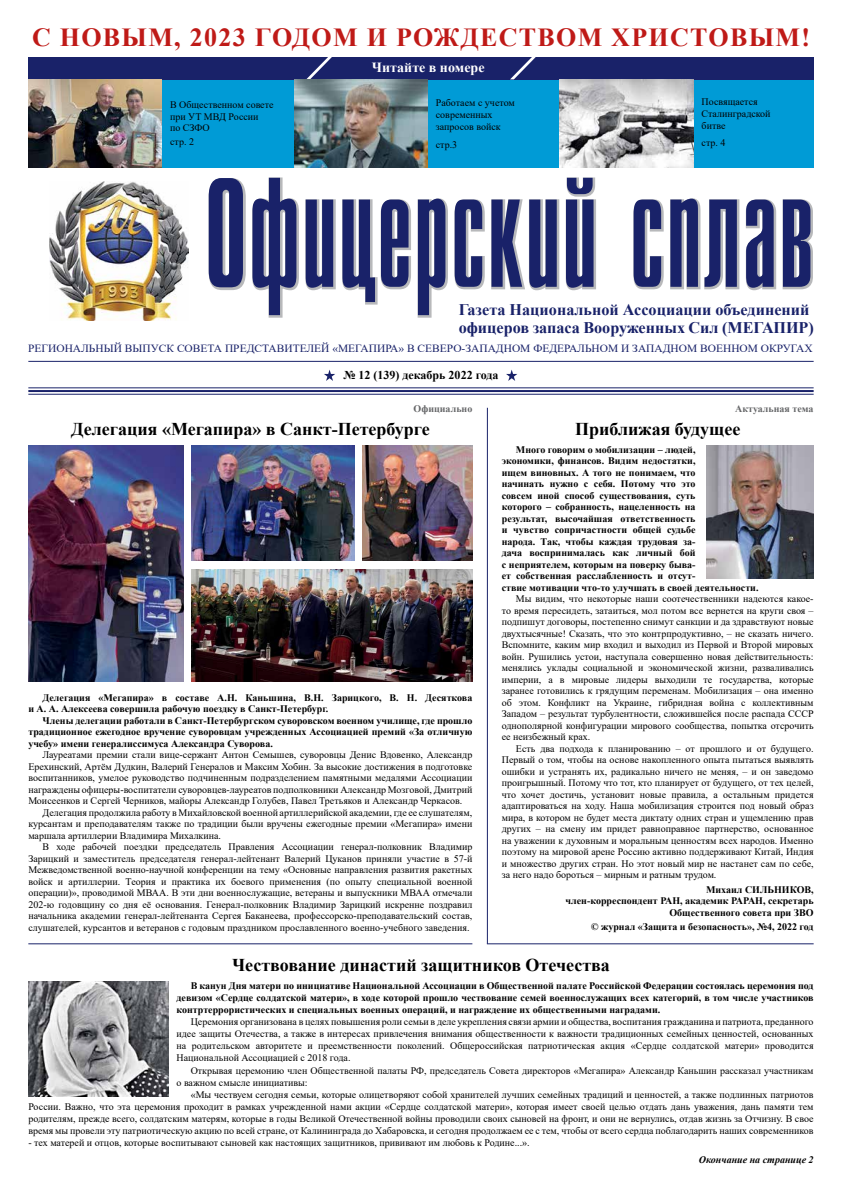
<style>
.page{position:relative;width:842px;height:1191px;background:#fff}
.page>*{position:absolute;margin:0;border:0;box-sizing:border-box;transform-origin:0 0}
.t1{font:700 26px "Times New Roman";letter-spacing:.05em;color:#bf1a17}
.t2{font:700 18px "Times New Roman";color:#000}
.t3{font:700 16.2px/18px "Times New Roman";color:#192269}
.t4{font:700 14px "Times New Roman";color:#fff}
.t5{font:700 12px "Times New Roman";color:#000}
.t6{font:11px "Times New Roman";color:#192269;scale:1.04 1}
.t7{font:10px/11.5px "Times New Roman";color:#000;text-align:justify}
.t8{font:700 10px/11.5px "Times New Roman";color:#000}
.t9{font:700 10px "Times New Roman";color:#646567}
.t10{font:italic 700 10px "Times New Roman";color:#000}
</style>
<div class="page">
<hr style="left:28px;top:394px;width:786px;height:1px;background:#192269">
<hr style="left:28px;top:390px;width:786px;height:2px;background:#192269">
<hr style="left:28px;top:387px;width:786px;height:1px;background:#192269">
<hr style="left:28px;top:361px;width:786px;height:1px;background:#192269">
<svg style="left:324px;top:369px;width:11px;height:12px"></svg>
<svg style="left:506px;top:369px;width:11px;height:12px"></svg>
<svg style="left:268px;top:177px;width:545px;height:141px"></svg>
<svg style="left:252px;top:178px;width:558px;height:137px"></svg>
<svg style="left:208px;top:178px;width:38px;height:112px;background:#4f5588"></svg>
<img style="left:50px;top:182px;width:139px;height:139px">
<div style="left:28px;top:57px;width:786px;height:110px;background:#009bd6"></div>
<div style="left:28px;top:57px;width:786px;height:22px;background:#192269"></div>
<svg style="left:306px;top:57px;width:26px;height:22px"></svg>
<svg style="left:510px;top:57px;width:26px;height:22px"></svg>
<img style="left:28px;top:79px;width:134px;height:88px">
<img style="left:294px;top:79px;width:133px;height:88px">
<img style="left:560px;top:79px;width:133px;height:88px">
<img style="left:707px;top:446px;width:107px;height:132px">
<hr style="left:487px;top:408px;width:1px;height:535px;background:#192269">
<img style="left:28px;top:446px;width:156px;height:235px">
<img style="left:28px;top:981px;width:140px;height:115px">
<img style="left:192px;top:446px;width:163px;height:115px">
<img style="left:363px;top:446px;width:109px;height:115px">
<img style="left:192px;top:569px;width:280px;height:112px">
<hr style="left:487px;top:943px;width:327px;height:1px;background:#192269">
<hr style="left:28px;top:943px;width:444px;height:1px;background:#192269">
<h1 class="t1" style="left:32px;top:18px;width:779px">С НОВЫМ, 2023 ГОДОМ И РОЖДЕСТВОМ ХРИСТОВЫМ!</h1>
<p class="t7" style="left:170px;top:99px;width:105px;text-align:left">В Общественном совете при УТ МВД России<br>по СЗФО</p>
<p class="t7" style="left:170px;top:136px;width:25px">стр. 2</p>
<h3 class="t4" style="left:372px;top:58px;width:114px">Читайте в номере</h3>
<p class="t7" style="left:436px;top:96px;width:80px;line-height:12px;text-align:left">Работаем с учетом современных запросов войск</p>
<p class="t7" style="left:436px;top:138px;width:23px">стр.3</p>
<p class="t7" style="left:702px;top:95px;width:71px;line-height:12px;text-align:left">Посвящается<br>Сталинградской битве</p>
<p class="t7" style="left:702px;top:137px;width:25px">стр. 4</p>
<h3 class="t3" style="left:459px;top:300px;width:357px">Газета Национальной Ассоциации объединений офицеров запаса Вооруженных Cил (МЕГАПИР)</h3>
<p class="t5" style="left:343px;top:366px;width:157px">№ 12 (139) декабрь 2022 года</p>
<p class="t6" style="left:28px;top:341px;width:756px">РЕГИОНАЛЬНЫЙ ВЫПУСК СОВЕТА ПРЕДСТАВИТЕЛЕЙ «МЕГАПИРА» В СЕВЕРО-ЗАПАДНОМ ФЕДЕРАЛЬНОМ И ЗАПАДНОМ ВОЕННОМ ОКРУГАХ</p>
<p class="t9" style="left:414px;top:402px;width:60px">Официально</p>
<h2 class="t2" style="left:71px;top:416px;width:360px">Делегация «Мегапира» в Санкт-Петербурге</h2>
<p class="t8" style="left:28px;top:691px;width:445px;text-indent:14px">Делегация «Мегапира» в составе А.Н. Каньшина, В.Н. Зарицкого, В. Н. Десяткова и А. А. Алексеева совершила рабочую поездку в Санкт-Петербург.</p>
<p class="t8" style="left:28px;top:714px;width:445px;text-align:justify;text-indent:14px">Члены делегации работали в Санкт-Петербургском суворовском военном училище, где прошло традиционное ежегодное вручение суворовцам учрежденных Ассоциацией премий «За отличную учебу» имени генералиссимуса Александра Суворова.</p>
<p class="t7" style="left:28px;top:749px;width:445px;text-indent:14px">Лауреатами премии стали вице-сержант Антон Семышев, суворовцы Денис Вдовенко, Александр Ерехинский, Артём Дудкин, Валерий Генералов и Максим Хобин. За высокие достижения в подготовке воспитанников, умелое руководство подчиненным подразделением памятными медалями Ассоциации награждены офицеры-воспитатели суворовцев-лауреатов подполковники Александр Мозговой, Дмитрий Моисеенков и Сергей Черников, майоры Александр Голубев, Павел Третьяков и Александр Черкасов.</p>
<p class="t7" style="left:28px;top:806px;width:445px;text-indent:14px">Делегация продолжила работу в Михайловской военной артиллерийской академии, где ее слушателям, курсантам и преподавателям также по традиции были вручены ежегодные премии «Мегапира» имени маршала артиллерии Владимира Михалкина.</p>
<p class="t7" style="left:28px;top:841px;width:445px;text-indent:14px">В ходе рабочей поездки председатель Правления Ассоциации генерал-полковник Владимир Зарицкий и заместитель председателя генерал-лейтенант Валерий Цуканов приняли участие в 57-й Межведомственной военно-научной конференции на тему «Основные направления развития ракетных войск и артиллерии. Теория и практика их боевого применения (по опыту специальной военной операции)», проводимой МВАА. В эти дни военнослужащие, ветераны и выпускники МВАА отмечали 202-ю годовщину со дня её основания. Генерал-полковник Владимир Зарицкий искренне поздравил начальника академии генерал-лейтенанта Сергея Баканеева, профессорско-преподавательский состав, слушателей, курсантов и ветеранов с годовым праздником прославленного военно-учебного заведения.</p>
<p class="t9" style="left:735px;top:402px;width:80px">Актуальная тема</p>
<h2 class="t2" style="left:575px;top:416px;width:167px">Приближая будущее</h2>
<p class="t8" style="left:502px;top:443px;width:258px;text-indent:14px">Много говорим о мобилизации – людей,<br>экономики, финансов. Видим недостатки,<br>ищем виновных. А того не понимаем, что<br>начинать нужно с себя. Потому что это<br>совсем иной способ существования, суть<br>которого – собранность, нацеленность на<br>результат, высочайшая ответственность<br>и чувство сопричастности общей судьбе<br>народа. Так, чтобы каждая трудовая за-<br>дача воспринималась как личный бой<br>с неприятелем, которым на поверку быва-<br>ет собственная расслабленность и отсут-<br>ствие мотивации что-то улучшать в своей деятельности.</p>
<p class="t7" style="left:502px;top:592px;width:313px;text-indent:14px">Мы видим, что некоторые наши соотечественники надеются какое&shy;то время пересидеть, затаиться, мол потом все вернется на круги своя – подпишут договоры, постепенно снимут санкции и да здравствуют новые двухтысячные! Сказать, что это контрпродуктивно, – не сказать ничего.<br>Вспомните, каким мир входил и выходил из Первой и Второй мировых войн. Рушились устои, наступала совершенно новая действительность: менялись уклады социальной и экономической жизни, разваливались империи, а в мировые лидеры выходили те государства, которые заранее готовились к грядущим переменам. Мобилизация – она именно об этом. Конфликт на Украине, гибридная война с коллективным Западом – результат турбулентности, сложившейся после распада СССР однополярной конфигурации мирового сообщества, попытка отсрочить ее неизбежный крах.</p>
<p class="t7" style="left:502px;top:742px;width:313px;text-indent:14px">Есть два подхода к планированию – от прошлого и от будущего.<br>Первый о том, чтобы на основе накопленного опыта пытаться выявлять ошибки и устранять их, радикально ничего не меняя, – и он заведомо проигрышный. Потому что тот, кто планирует от будущего, от тех целей, что хочет достичь, установит новые правила, а остальным придется адаптироваться на ходу. Наша мобилизация строится под новый образ мира, в котором не будет места диктату одних стран и ущемлению прав других – на смену им придет равноправное партнерство, основанное на уважении к духовным и моральным ценностям всех народов. Именно поэтому на мировой арене Россию активно поддерживают Китай, Индия и множество других стран. Но этот новый мир не настанет сам по себе, за него надо бороться – мирным и ратным трудом.</p>
<p class="t8" style="left:566px;top:883px;width:250px;text-align:right">Михаил СИЛЬНИКОВ,<br>член-корреспондент РАН, академик РАРАН, секретарь<br>Общественного совета при ЗВО</p>
<p class="t8" style="left:591px;top:920px;width:224px">© журнал «Защита и безопасность», №4, 2022 год</p>
<h2 class="t2" style="left:232px;top:952px;width:379px">Чествование династий защитников Отечества</h2>
<p class="t8" style="left:177px;top:979px;width:639px;line-height:12.1px;text-align:justify;text-indent:14px">В канун Дня матери по инициативе Национальной Ассоциации в Общественной палате Российской Федерации состоялась церемония под девизом «Сердце солдатской матери», в ходе которой прошло чествование семей военнослужащих всех категорий, в том числе участников контртеррористических и специальных военных операций, и награждение их общественными наградами.</p>
<p class="t7" style="left:177px;top:1015px;width:639px;line-height:12.1px;text-indent:14px">Церемония организована в целях повышения роли семьи в деле укрепления связи армии и общества, воспитания гражданина и патриота, преданного идее защиты Отечества, а также в интересах привлечения внимания общественности к важности традиционных семейных ценностей, основанных на родительском авторитете и преемственности поколений. Общероссийская патриотическая акция «Сердце солдатской матери» проводится Национальной Ассоциацией с 2018 года.</p>
<p class="t7" style="left:177px;top:1063px;width:639px;line-height:12.1px;text-indent:14px">Открывая церемонию член Общественной палаты РФ, председатель Совета директоров «Мегапира» Александр Каньшин рассказал участникам о важном смысле инициативы:</p>
<p class="t7" style="left:28px;top:1088px;width:787px;line-height:12.1px;text-indent:162px">«Мы чествуем сегодня семьи, которые олицетворяют собой хранителей лучших семейных традиций и ценностей, а также подлинных патриотов России. Важно, что эта церемония проходит в рамках учрежденной нами акции «Сердце солдатской матери», которая имеет своей целью отдать дань уважения, дань памяти тем родителям, прежде всего, солдатским матерям, которые в годы Великой Отечественной войны проводили своих сыновей на фронт, и они не вернулись, отдав жизнь за Отчизну. В свое время мы провели эту патриотическую акцию по всей стране, от Калининграда до Хабаровска, и сегодня продолжаем ее с тем, чтобы от всего сердца поблагодарить наших современников</p>
<p class="t7" style="left:28px;top:1137px;width:503px">- тех матерей и отцов, которые воспитывают сыновей как настоящих защитников, прививают им любовь к Родине...».</p>
<p class="t10" style="left:699px;top:1152px;width:116px">Окончание на странице 2</p>
</div>
